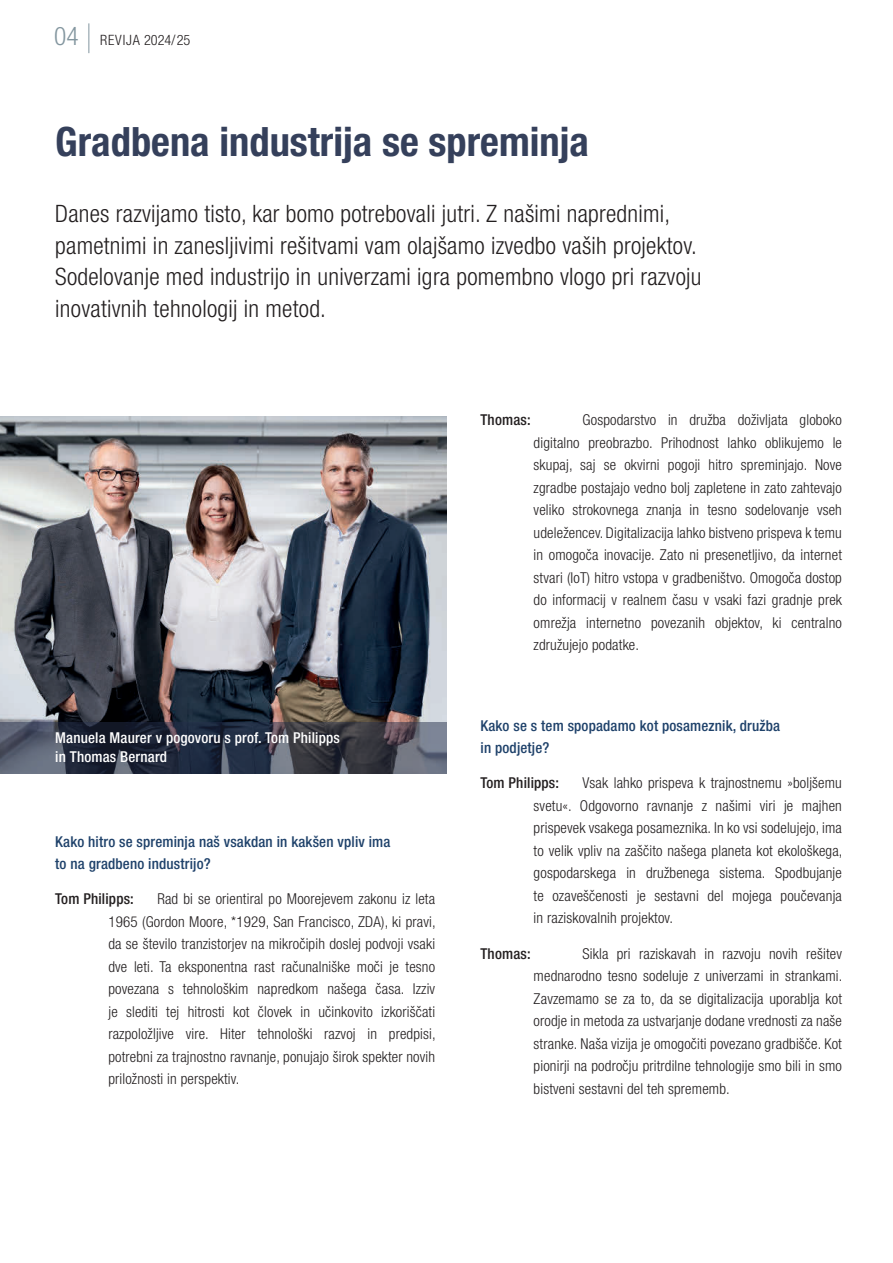
<style>
.page{position:relative;width:893px;height:1263px;background:#fff}
.page>*{position:absolute;margin:0;border:0;box-sizing:border-box;transform-origin:0 0}
.t1{font:700 condensed 40.5px "Helvetica Neue LT Pro";color:#35405b}
.t2{font:300 condensed 24px/31.5px "Helvetica Neue LT Pro";letter-spacing:.01em;color:#231f20}
.t3{font:300 condensed 15px/22.5px "Helvetica Neue LT Pro";letter-spacing:.01em;color:#231f20;text-align:justify}
.t4{font:500 condensed 15px/22.5px "Helvetica Neue LT Pro";letter-spacing:.01em;color:#1e416a}
.t5{font:500 condensed 15px/19.5px "Helvetica Neue LT Pro";letter-spacing:.01em;color:#fff}
.t6{font:500 condensed 15px "Helvetica Neue LT Pro";letter-spacing:.01em;color:#231f20}
.t7{font:300 condensed 14.25px "Helvetica Neue LT Pro";letter-spacing:.055em;color:#231f20}
.s1{font-size:25.5px;color:#83969f}
</style>
<div class="page">
<hr style="left:89px;top:23px;width:1px;height:30px;background:#83969f">
<img style="left:0;top:416px;width:446px;height:306px">
<svg style="left:0;top:722px;width:446px;height:51px;background:#393e4e"></svg>
<p class="t7" style="left:54px;top:32px;width:138px"><span class="s1">04</span> REVIJA 2024/25</p>
<h1 class="t1" style="left:55px;top:118px;width:535px">Gradbena industrija se spreminja</h1>
<p class="t2" style="left:55px;top:198px;width:648px">Danes razvijamo tisto, kar bomo potrebovali jutri. Z našimi naprednimi, pametnimi in zanesljivimi rešitvami vam olajšamo izvedbo vaših projektov.<br>Sodelovanje med industrijo in univerzami igra pomembno vlogo pri razvoju inovativnih tehnologij in metod.</p>
<p class="t5" style="left:55px;top:727px;width:286px">Manuela Maurer v pogovoru s prof. Tom Philipps in Thomas Bernard</p>
<p class="t4" style="left:55px;top:830px;width:337px">Kako hitro se spreminja naš vsakdan in kakšen vpliv ima to na gradbeno industrijo?</p>
<p class="t6" style="left:55px;top:890px;width:80px">Tom Philipps:</p>
<p class="t3" style="left:108px;top:888px;width:329px;text-indent:49px">Rad bi se orientiral po Moorejevem zakonu iz leta 1965 (Gordon Moore, *1929, San Francisco, ZDA), ki pravi, da se število tranzistorjev na mikročipih doslej podvoji vsaki dve leti. Ta eksponentna rast računalniške moči je tesno povezana s tehnološkim napredkom našega časa. Izziv je slediti tej hitrosti kot človek in učinkovito izkoriščati razpoložljive vire. Hiter tehnološki razvoj in predpisi, potrebni za trajnostno ravnanje, ponujajo širok spekter novih priložnosti in perspektiv.</p>
<p class="t6" style="left:480px;top:411px;width:52px">Thomas:</p>
<p class="t3" style="left:534px;top:409px;width:310px;text-indent:49px">Gospodarstvo in družba doživljata globoko digitalno preobrazbo. Prihodnost lahko oblikujemo le skupaj, saj se okvirni pogoji hitro spreminjajo. Nove zgradbe postajajo vedno bolj zapletene in zato zahtevajo veliko strokovnega znanja in tesno sodelovanje vseh udeležencev. Digitalizacija lahko bistveno prispeva k temu in omogoča inovacije. Zato ni presenetljivo, da internet stvari (IoT) hitro vstopa v gradbeništvo. Omogoča dostop do informacij v realnem času v vsaki fazi gradnje prek omrežja internetno povezanih objektov, ki centralno združujejo podatke.</p>
<p class="t4" style="left:480px;top:714px;width:301px">Kako se s tem spopadamo kot posameznik, družba in podjetje?</p>
<p class="t6" style="left:480px;top:774px;width:80px">Tom Philipps:</p>
<p class="t3" style="left:534px;top:772px;width:310px;text-indent:49px">Vsak lahko prispeva k trajnostnemu »boljšemu svetu«. Odgovorno ravnanje z našimi viri je majhen prispevek vsakega posameznika. In ko vsi sodelujejo, ima to velik vpliv na zaščito našega planeta kot ekološkega, gospodarskega in družbenega sistema. Spodbujanje te ozaveščenosti je sestavni del mojega poučevanja in raziskovalnih projektov.</p>
<p class="t6" style="left:480px;top:944px;width:52px">Thomas:</p>
<p class="t3" style="left:534px;top:942px;width:310px;text-indent:49px">Sikla pri raziskavah in razvoju novih rešitev mednarodno tesno sodeluje z univerzami in strankami.<br>Zavzemamo se za to, da se digitalizacija uporablja kot orodje in metoda za ustvarjanje dodane vrednosti za naše stranke. Naša vizija je omogočiti povezano gradbišče. Kot pionirji na področju pritrdilne tehnologije smo bili in smo bistveni sestavni del teh sprememb.</p>
</div>
